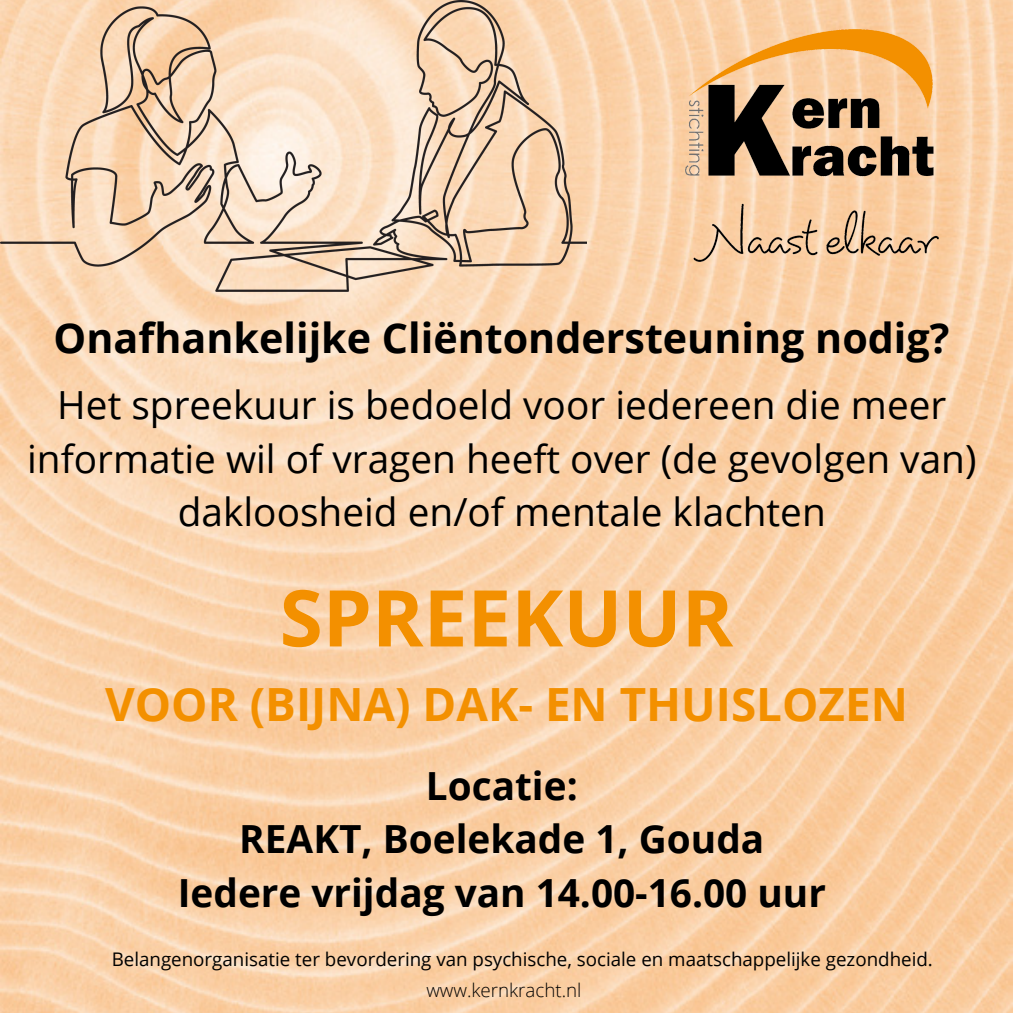
<style>
.page{position:relative;width:1013px;height:1013px;background:#fff}
.page>*{position:absolute;margin:0;border:0;box-sizing:border-box;transform-origin:0 0}
.t1{font:700 78.25px "Open Sans";color:#f39000}
.t2{font:700 45.75px "Open Sans";color:#f39000}
.t3{font:700 41.25px "Open Sans";color:#000}
.t4{font:38.75px/53.5px "Open Sans";color:#000;text-align:center}
.t5{font:700 38.75px/53.5px "Open Sans";color:#000;text-align:center}
.t6{font:18.75px "Open Sans";color:#000}
.t7{font:300 18.75px "Open Sans";color:#000}
</style>
<div class="page">
<img style="left:0;top:0;width:1012px;height:1012px">
<img style="left:0;top:0;width:586px;height:292px">
<img style="left:685px;top:30px;width:253px;height:232px">
<p class="t3" style="left:54px;top:309px;width:897px">Onafhankelijke Cliëntondersteuning nodig?</p>
<h2 class="t4" style="left:27px;top:377px;width:950px">Het spreekuur is bedoeld voor iedereen die meer informatie wil of vragen heeft over (de gevolgen van) dakloosheid en/of mentale klachten</h2>
<h1 class="t1" style="left:280px;top:563px;width:455px">SPREEKUUR</h1>
<h1 class="t2" style="left:105px;top:671px;width:804px">VOOR (BIJNA) DAK- EN THUISLOZEN</h1>
<h4 class="t5" style="left:178px;top:758px;width:649px">Locatie:<br>REAKT, Boelekade 1, Gouda<br>Iedere vrijdag van 14.00-16.00 uur</h4>
<p class="t6" style="left:112px;top:946px;width:822px">Belangenorganisatie ter bevordering van psychische, sociale en maatschappelijke gezondheid.</p>
<p class="t7" style="left:426px;top:977px;width:156px">www.kernkracht.nl</p>
</div>
